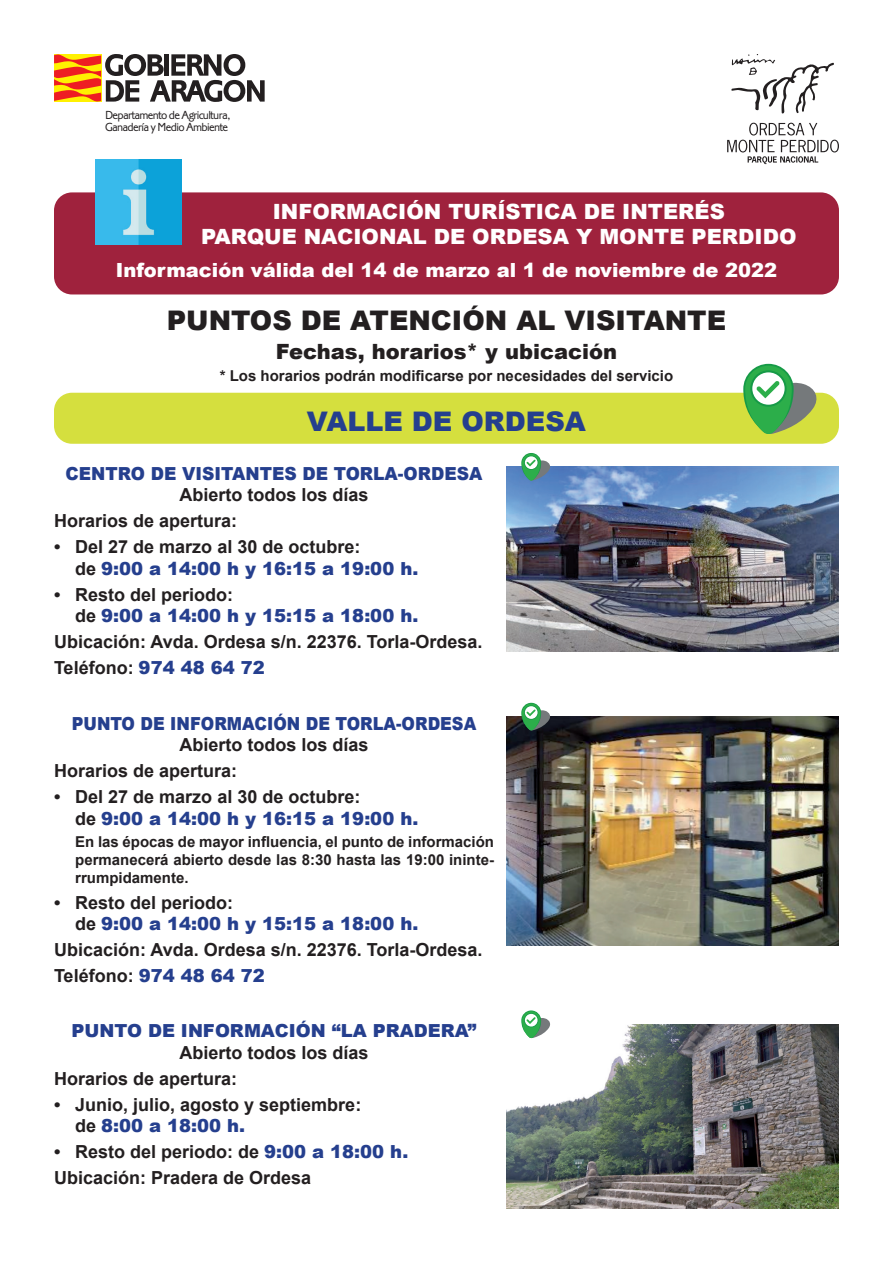
<style>
.page{position:relative;width:893px;height:1263px;background:#fff}
.page>*{position:absolute;margin:0;border:0;box-sizing:border-box;transform-origin:0 0}
.t1{font:900 27px "Arial";color:#231f20}
.t2{font:900 27px "Arial";color:#253f8e}
.t3{font:900 21px/25.2px "Arial";color:#fff;text-align:center}
.t4{font:900 21px "Arial";color:#231f20}
.t5{font:900 19.5px "Arial";color:#fff}
.t6{font:700 18px/25.8px "Arial";color:#231f20}
.t7{font:900 18px/21.6px "Arial";color:#253f8e}
.t8{font:900 18px "Arial";color:#253f8e;scale:.95 1}
.t9{font:900 18px "Arial";color:#253f8e;scale:.9 1}
.t10{font:700 15px/18px "Arial";color:#231f20;text-align:justify}
.t11{font:12.15px/12.8px "Corinthian Gobierno Light Plain";color:#231f20}
.s1{font-weight:900;color:#253f8e}
.s2{font-weight:700;color:#231f20}
</style>
<div class="page">
<div style="left:54px;top:393px;width:785px;height:51px;background:#d5df3e;border-radius:18px"></div>
<div style="left:54px;top:192px;width:785px;height:102px;background:#9f223d;border-radius:18px"></div>
<svg style="left:54px;top:54px;width:211px;height:48px"></svg>
<svg style="left:727px;top:123px;width:112px;height:41px"></svg>
<svg style="left:731px;top:54px;width:103px;height:59px"></svg>
<img style="left:96px;top:159px;width:85px;height:86px">
<svg style="left:743px;top:364px;width:77px;height:70px"></svg>
<img style="left:506px;top:467px;width:333px;height:184px">
<img style="left:506px;top:717px;width:333px;height:228px">
<img style="left:506px;top:1024px;width:333px;height:185px">
<svg style="left:521px;top:453px;width:31px;height:28px"></svg>
<svg style="left:521px;top:703px;width:31px;height:28px"></svg>
<svg style="left:521px;top:1010px;width:31px;height:28px"></svg>
<p class="t11" style="left:105px;top:108px;width:126px">Departamento de Agricultura,<br>Ganadería y Medio Ambiente</p>
<p class="t3" style="left:201px;top:199px;width:597px">INFORMACIÓN TURÍSTICA DE INTERÉS<br>PARQUE NACIONAL DE ORDESA Y MONTE PERDIDO</p>
<p class="t5" style="left:116px;top:255px;width:663px">Información válida del 14 de marzo al 1 de noviembre de 2022</p>
<h1 class="t1" style="left:167px;top:300px;width:561px">PUNTOS DE ATENCIÓN AL VISITANTE</h1>
<p class="t4" style="left:276px;top:336px;width:343px">Fechas, horarios* y ubicación</p>
<p class="t10" style="left:220px;top:367px;width:455px">* Los horarios podrán modificarse por necesidades del servicio</p>
<h1 class="t2" style="left:307px;top:402px;width:280px">VALLE DE ORDESA</h1>
<p class="t8" style="left:66px;top:460px;width:440px">CENTRO DE VISITANTES DE TORLA-ORDESA</p>
<p class="t6" style="left:54px;top:483px;width:316px;text-indent:126px">Abierto todos los días<br>Horarios de apertura:</p>
<p class="t6" style="left:75px;top:537px;width:345px;line-height:21.6px;text-indent:-21px">• Del 27 de marzo al 30 de octubre:<br>de <span class="s1">9:00 a 14:00 h y 16:15 a 19:00 h.</span></p>
<p class="t7" style="left:75px;top:583px;width:345px;text-indent:-21px"><span class="s2">• Resto del periodo:<br>de</span> 9:00 a 14:00 h y 15:15 a 18:00 h.</p>
<p class="t6" style="left:54px;top:629px;width:430px">Ubicación: Avda. Ordesa s/n. 22376. Torla-Ordesa.<br>Teléfono: <span class="s1">974 48 64 72</span></p>
<p class="t9" style="left:72px;top:710px;width:451px">PUNTO DE INFORMACIÓN DE TORLA-ORDESA</p>
<p class="t6" style="left:54px;top:733px;width:316px;text-indent:126px">Abierto todos los días<br>Horarios de apertura:</p>
<p class="t6" style="left:75px;top:786px;width:345px;line-height:21.6px;text-indent:-21px">• Del 27 de marzo al 30 de octubre:<br>de <span class="s1">9:00 a 14:00 h y 16:15 a 19:00 h.</span></p>
<p class="t10" style="left:75px;top:833px;width:420px">En las épocas de mayor influencia, el punto de información permanecerá abierto desde las 8:30 hasta las 19:00 ininte&shy;rrumpidamente.</p>
<p class="t7" style="left:75px;top:891px;width:345px;text-indent:-21px"><span class="s2">• Resto del periodo:<br>de</span> 9:00 a 14:00 h y 15:15 a 18:00 h.</p>
<p class="t6" style="left:54px;top:937px;width:430px">Ubicación: Avda. Ordesa s/n. 22376. Torla-Ordesa.<br>Teléfono: <span class="s1">974 48 64 72</span></p>
<p class="t7" style="left:72px;top:1019px;width:406px">PUNTO DE INFORMACIÓN “LA PRADERA”</p>
<p class="t6" style="left:54px;top:1040px;width:316px;text-indent:126px">Abierto todos los días<br>Horarios de apertura:</p>
<p class="t6" style="left:75px;top:1094px;width:288px;line-height:21.6px;text-indent:-21px">• Junio, julio, agosto y septiembre: de <span class="s1">8:00 a 18:00 h.</span></p>
<p class="t6" style="left:54px;top:1139px;width:356px">• Resto del periodo: de <span class="s1">9:00 a 18:00 h.<br></span>Ubicación: Pradera de Ordesa</p>
</div>
